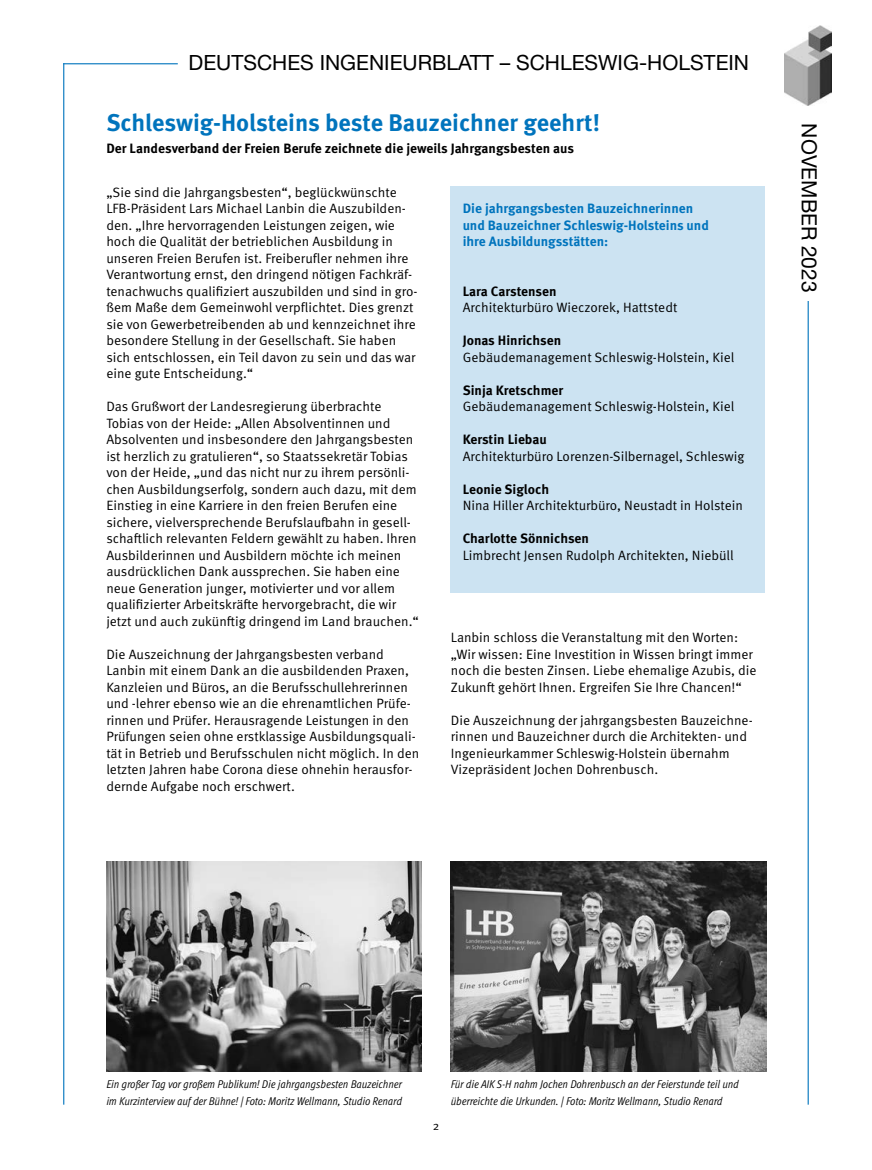
<style>
.page{position:relative;width:872px;height:1170px;background:#fff}
.page>*{position:absolute;margin:0;border:0;box-sizing:border-box;transform-origin:0 0}
.Headline_16_pt{font:700 24px "Meta OT";color:#0074bd}
.t1{font:21px "Helvetica Neue LT Std";color:#000}
.Fließtext{font:13.5px/16.5px "Meta OT Norm";color:#000}
.Fließtext_Bold_Blau{font:700 13.5px/16.5px "Meta OT";color:#0074bd}
.Subline{font:700 13.5px "Meta OT";color:#000}
.t2{font:12px "Meta OT Norm";color:#000}
.Bildunterschrift{font:11.25px "Meta OT Cond Norm Ita";color:#000}
.s1{font-family:"Meta OT";font-weight:700}
</style>
<div class="page">
<hr style="left:807px;top:222px;width:1px;height:882px;background:#0074bd">
<hr style="left:63px;top:63px;width:1px;height:1041px;background:#0074bd">
<hr style="left:63px;top:63px;width:115px;height:1px;background:#0074bd">
<div style="left:797px;top:123px;width:24px;height:178px;background:#fff"></div>
<img style="left:784px;top:26px;width:47px;height:79px">
<div style="left:450px;top:186px;width:315px;height:406px;background:#cce3f2"></div>
<img style="left:106px;top:861px;width:315px;height:210px">
<img style="left:450px;top:861px;width:316px;height:210px">
<h2 class="t1" style="left:189px;top:50px;width:562px">DEUTSCHES INGENIEURBLATT – SCHLESWIG-HOLSTEIN</h2>
<p class="Headline_16_pt" style="left:106px;top:107px;width:495px">Schleswig-Holsteins beste Bauzeichner geehrt!</p>
<p class="Subline" style="left:106px;top:140px;width:469px">Der Landesverband der Freien Berufe zeichnete die jeweils Jahrgangsbesten aus</p>
<p class="Fließtext" style="left:106px;top:184px;width:313px">„Sie sind die Jahrgangsbesten“, beglückwünschte LFB-Präsident Lars Michael Lanbin die Auszubilden&shy;den. „Ihre hervorragenden Leistungen zeigen, wie hoch die Qualität der betrieblichen Ausbildung in unseren Freien Berufen ist. Freiberufler nehmen ihre Verantwortung ernst, den dringend nötigen Fachkräf&shy;tenachwuchs qualifiziert auszubilden und sind in gro&shy;ßem Maße dem Gemeinwohl verpflichtet. Dies grenzt sie von Gewerbetreibenden ab und kennzeichnet ihre besondere Stellung in der Gesellschaft. Sie haben sich entschlossen, ein Teil davon zu sein und das war eine gute Entscheidung.“</p>
<p class="Fließtext" style="left:106px;top:398px;width:314px">Das Grußwort der Landesregierung überbrachte Tobias von der Heide: „Allen Absolventinnen und Absolventen und insbesondere den Jahrgangsbesten ist herzlich zu gratulieren“, so Staatssekretär Tobias von der Heide, „und das nicht nur zu ihrem persönli&shy;chen Ausbildungserfolg, sondern auch dazu, mit dem Einstieg in eine Karriere in den freien Berufen eine sichere, vielversprechende Berufslaufbahn in gesell&shy;schaftlich relevanten Feldern gewählt zu haben. Ihren Ausbilderinnen und Ausbildern möchte ich meinen ausdrücklichen Dank aussprechen. Sie haben eine neue Generation junger, motivierter und vor allem qualifizierter Arbeitskräfte hervorgebracht, die wir jetzt und auch zukünftig dringend im Land brauchen.“</p>
<p class="Fließtext" style="left:106px;top:646px;width:314px">Die Auszeichnung der Jahrgangsbesten verband Lanbin mit einem Dank an die ausbildenden Praxen, Kanzleien und Büros, an die Berufsschullehrerinnen und -lehrer ebenso wie an die ehrenamtlichen Prüfe&shy;rinnen und Prüfer. Herausragende Leistungen in den Prüfungen seien ohne erstklassige Ausbildungsquali&shy;tät in Betrieb und Berufsschulen nicht möglich. In den letzten Jahren habe Corona diese ohnehin herausfor&shy;dernde Aufgabe noch erschwert.</p>
<p class="Fließtext_Bold_Blau" style="left:463px;top:200px;width:248px">Die jahrgangsbesten Bauzeichnerinnen und Bauzeichner Schleswig-Holsteins und ihre Ausbildungsstätten:</p>
<p class="Fließtext" style="left:463px;top:283px;width:216px"><span class="s1">Lara Carstensen<br></span>Architekturbüro Wieczorek, Hattstedt</p>
<p class="Fließtext" style="left:463px;top:332px;width:273px"><span class="s1">Jonas Hinrichsen<br></span>Gebäudemanagement Schleswig-Holstein, Kiel</p>
<p class="Fließtext" style="left:463px;top:382px;width:273px"><span class="s1">Sinja Kretschmer<br></span>Gebäudemanagement Schleswig-Holstein, Kiel</p>
<p class="Fließtext" style="left:463px;top:431px;width:283px"><span class="s1">Kerstin Liebau<br></span>Architekturbüro Lorenzen-Silbernagel, Schleswig</p>
<p class="Fließtext" style="left:463px;top:481px;width:282px"><span class="s1">Leonie Sigloch<br></span>Nina Hiller Architekturbüro, Neustadt in Holstein</p>
<p class="Fließtext" style="left:463px;top:530px;width:272px"><span class="s1">Charlotte Sönnichsen<br></span>Limbrecht Jensen Rudolph Architekten, Niebüll</p>
<p class="Fließtext" style="left:451px;top:629px;width:307px">Lanbin schloss die Veranstaltung mit den Worten: „Wir wissen: Eine Investition in Wissen bringt immer noch die besten Zinsen. Liebe ehemalige Azubis, die Zukunft gehört Ihnen. Ergreifen Sie Ihre Chancen!“</p>
<p class="Fließtext" style="left:451px;top:712px;width:303px">Die Auszeichnung der jahrgangsbesten Bauzeichne&shy;rinnen und Bauzeichner durch die Architekten- und Ingenieurkammer Schleswig-Holstein übernahm Vizepräsident Jochen Dohrenbusch.</p>
<h2 class="t1" style="left:821px;top:123px;width:170px;rotate:90deg">NOVEMBER 2023</h2>
<p class="Bildunterschrift" style="left:106px;top:1077px;width:297px">Ein großer Tag vor großem Publikum! Die jahrgangsbesten Bauzeichner</p>
<p class="Bildunterschrift" style="left:106px;top:1093px;width:297px">im Kurzinterview auf der Bühne! | Foto: Moritz Wellmann, Studio Renard</p>
<p class="t2" style="left:433px;top:1118px;width:8px">2</p>
<p class="Bildunterschrift" style="left:451px;top:1077px;width:289px">Für die AIK S-H nahm Jochen Dohrenbusch an der Feierstunde teil und</p>
<p class="Bildunterschrift" style="left:451px;top:1093px;width:273px">überreichte die Urkunden. | Foto: Moritz Wellmann, Studio Renard</p>
</div>
